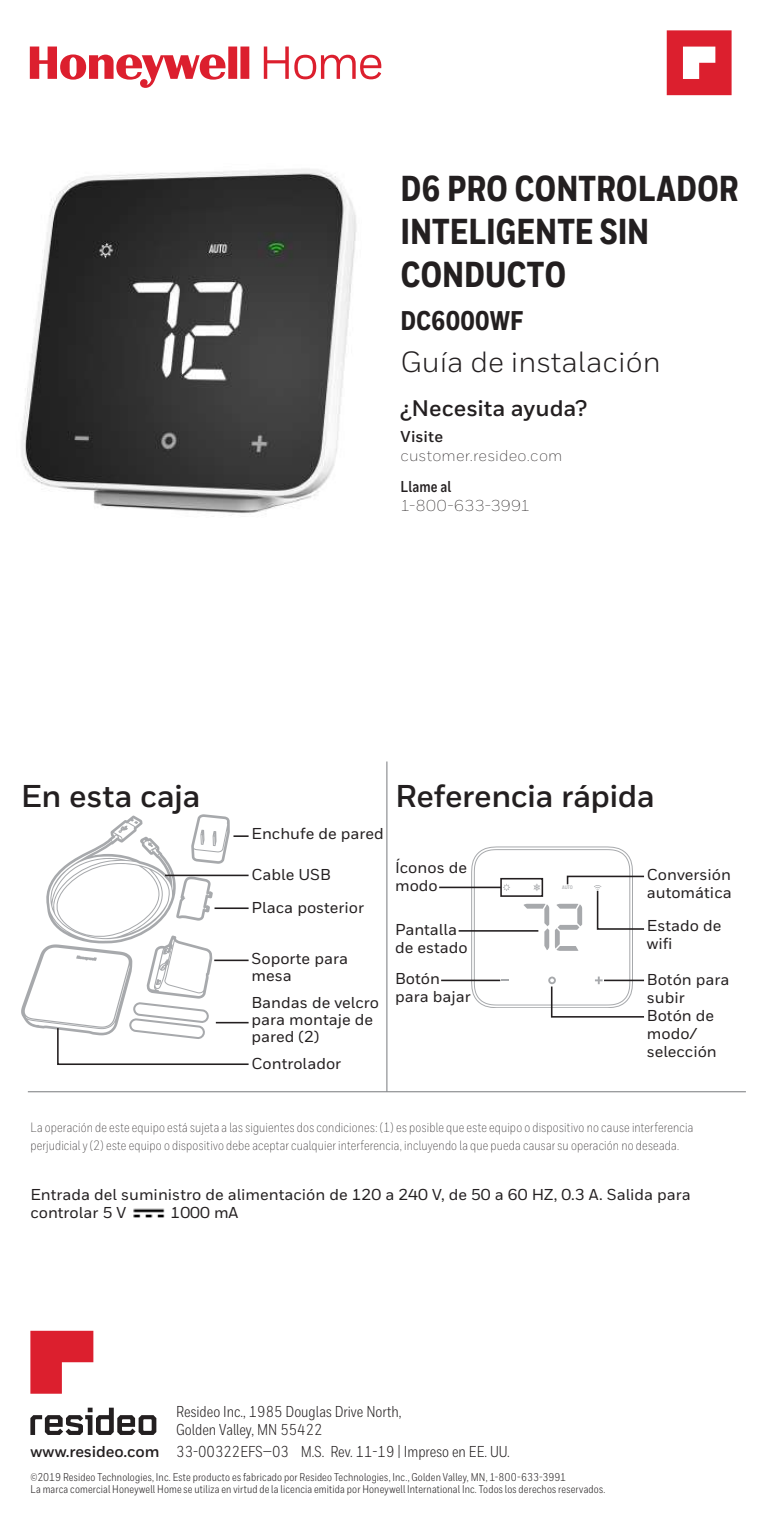
<style>
.page{position:relative;width:762px;height:1523px;background:#fff}
.page>*{position:absolute;margin:0;border:0;box-sizing:border-box;transform-origin:0 0}
.t1{font:800 36px/43.2px "Honeywell Cond";color:#231f20}
.t2{font:700 31.5px "Honeywell Sans";letter-spacing:-.015em;color:#231f20}
.t3{font:29.25px "Honeywell Sans";color:#231f20}
.t4{font:800 27px "Honeywell Cond";letter-spacing:.005em;color:#231f20}
.t5{font:700 22.5px "Honeywell Sans";letter-spacing:-.005em;color:#231f20}
.t6{font:500 15.75px/18px "Honeywell Sans";color:#231f20}
.t7{font:15.75px/18px "Honeywell Cond";color:#231f20}
.t8{font:300 15.75px "Honeywell Sans";letter-spacing:.015em;color:#231f20}
.t9{font:700 15.75px "Honeywell Sans";letter-spacing:-.01em;color:#231f20}
.t10{font:700 15.75px "Honeywell Cond";letter-spacing:.01em;color:#231f20}
.t11{font:300 13.5px/18px "Honeywell Cond";letter-spacing:.015em;color:#231f20}
.t12{font:11.25px/11.2px "Honeywell Cond";letter-spacing:.015em;color:#231f20}
.t13{font:700 4.95px "Honeywell Cond";color:#a7a9ac}
</style>
<div class="page">
<hr style="left:28px;top:1091px;width:717px;height:1px;background:#87898c">
<hr style="left:386px;top:761px;width:1px;height:331px;background:#87898c">
<svg style="left:21px;top:814px;width:228px;height:251px"></svg>
<svg style="left:471px;top:847px;width:174px;height:171px"></svg>
<hr style="left:604px;top:979px;width:40px;height:2px;background:#231f20">
<hr style="left:441px;top:979px;width:59px;height:2px;background:#231f20">
<hr style="left:458px;top:930px;width:80px;height:2px;background:#231f20">
<div style="left:500px;top:878px;width:43px;height:19px;border:2px solid #231f20"></div>
<hr style="left:439px;top:887px;width:62px;height:1px;background:#231f20">
<img style="left:21px;top:169px;width:336px;height:344px">
<svg style="left:30px;top:1407px;width:126px;height:28px"></svg>
<svg style="left:30px;top:1331px;width:63px;height:63px"></svg>
<img style="left:133px;top:1208px;width:32px;height:10px">
<svg style="left:30px;top:47px;width:351px;height:41px"></svg>
<svg style="left:666px;top:30px;width:65px;height:65px"></svg>
<h1 class="t1" style="left:400px;top:168px;width:340px">D6 PRO CONTROLADOR<br>INTELIGENTE SIN<br>CONDUCTO</h1>
<h3 class="t4" style="left:400px;top:304px;width:124px">DC6000WF</h3>
<h3 class="t3" style="left:400px;top:345px;width:262px">Guía de instalación</h3>
<h3 class="t5" style="left:400px;top:395px;width:188px">¿Necesita ayuda?</h3>
<p class="t9" style="left:400px;top:427px;width:44px">Visite</p>
<p class="t8" style="left:400px;top:446px;width:163px">customer.resideo.com</p>
<p class="t10" style="left:400px;top:477px;width:52px">Llame al</p>
<p class="t8" style="left:400px;top:496px;width:131px">1-800-633-3991</p>
<h2 class="t2" style="left:21px;top:777px;width:181px">En esta caja</h2>
<p class="t6" style="left:251px;top:825px;width:134px">Enchufe de pared</p>
<p class="t6" style="left:251px;top:858px;width:114px;line-height:33.1px">Cable USB<br>Placa posterior</p>
<p class="t6" style="left:251px;top:950px;width:98px;line-height:16.9px">Soporte para mesa</p>
<p class="t6" style="left:251px;top:994px;width:129px;line-height:16.9px">Bandas de velcro para montaje de pared (2)</p>
<p class="t6" style="left:251px;top:1054px;width:91px">Controlador</p>
<h2 class="t2" style="left:395px;top:777px;width:261px">Referencia rápida</h2>
<p class="t6" style="left:395px;top:858px;width:74px">Íconos de modo</p>
<p class="t6" style="left:395px;top:921px;width:74px">Pantalla de estado</p>
<p class="t6" style="left:395px;top:970px;width:77px">Botón para bajar</p>
<p class="t13" style="left:562px;top:884px;width:12px">AUTO</p>
<p class="t6" style="left:646px;top:866px;width:86px">Conversión automática</p>
<p class="t6" style="left:646px;top:917px;width:76px">Estado de wifi</p>
<p class="t6" style="left:646px;top:971px;width:84px">Botón para subir<br>Botón de modo/ selección</p>
<p class="t11" style="left:30px;top:1118px;width:664px">La operación de este equipo está sujeta a las siguientes dos condiciones: (1) es posible que este equipo o dispositivo no cause interferencia perjudicial y (2) este equipo o dispositivo debe aceptar cualquier interferencia, incluyendo la que pueda causar su operación no deseada.</p>
<p class="t6" style="left:30px;top:1186px;width:662px">Entrada del suministro de alimentación de 120 a 240 V, de 50 a 60 HZ, 0.3 A. Salida para controlar 5 V</p>
<p class="t6" style="left:170px;top:1204px;width:69px">1000 mA</p>
<p class="t7" style="left:176px;top:1402px;width:226px">Resideo Inc., 1985 Douglas Drive North,<br>Golden Valley, MN 55422</p>
<p class="t7" style="left:176px;top:1443px;width:335px">33-00322EFS—03 M.S. Rev. 11-19 | Impreso en EE. UU.</p>
<p class="t12" style="left:30px;top:1472px;width:576px">©2019 Resideo Technologies, Inc. Este producto es fabricado por Resideo Technologies, Inc., Golden Valley, MN, 1-800-633-3991<br>La marca comercial Honeywell Home se utiliza en virtud de la licencia emitida por Honeywell International Inc. Todos los derechos reservados.</p>
<p class="t9" style="left:30px;top:1442px;width:130px">www.resideo.com</p>
</div>
